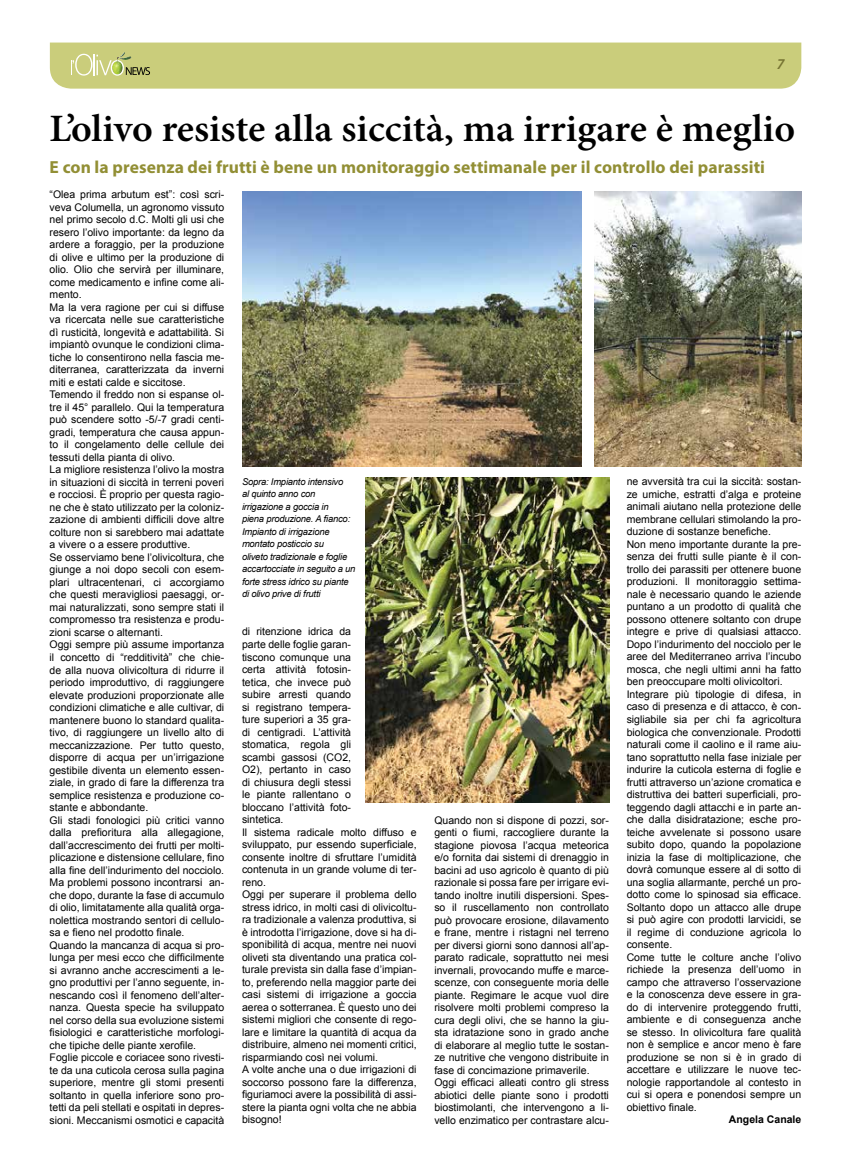
<style>
.page{position:relative;width:851px;height:1170px;background:#fff}
.page>*{position:absolute;margin:0;border:0;box-sizing:border-box;transform-origin:0 0}
.t1{font:600 38.75px "Minion Pro";color:#000}
.t2{font:700 17.5px "Myriad Pro";letter-spacing:.005em;color:#928f35}
.t3{font:italic 600 15px "Myriad Pro";color:#757332}
.t4{font:10.5px/12.5px "Arial";color:#000}
.t5{font:700 10.5px "Arial";color:#000}
.t6{font:italic 9.38px/12.5px "Arial";letter-spacing:-.02em;color:#000}
</style>
<div class="page">
<div style="left:50px;top:43px;width:751px;height:46px;background:#cacd7b"></div>
<img style="left:365px;top:477px;width:244px;height:325px">
<img style="left:242px;top:191px;width:339px;height:275px">
<img style="left:595px;top:191px;width:206px;height:275px">
<h3 class="t3" style="left:776px;top:54px;width:9px">7</h3>
<h1 class="t1" style="left:50px;top:101px;width:747px">L’olivo resiste alla siccità, ma irrigare è meglio</h1>
<h2 class="t2" style="left:50px;top:156px;width:716px">E con la presenza dei frutti è bene un monitoraggio settimanale per il controllo dei parassiti</h2>
<p class="t4" style="left:50px;top:188px;width:176px">“Olea prima arbutum est”: così scri&shy;veva Columella, un agronomo vissuto nel primo secolo d.C. Molti gli usi che resero l’olivo importante: da legno da ardere a foraggio, per la produzione di olive e ultimo per la produzione di olio. Olio che servirà per illuminare, come medicamento e infine come ali&shy;mento.<br>Ma la vera ragione per cui si diffuse va ricercata nelle sue caratteristiche dì rusticità, longevità e adattabilità. Si impiantò ovunque le condizioni clima&shy;tiche lo consentirono nella fascia me&shy;diterranea, caratterizzata da inverni miti e estati calde e siccitose.<br>Temendo il freddo non si espanse ol&shy;tre il 45° parallelo. Qui la temperatura può scendere sotto -5/-7 gradi centi&shy;gradi, temperatura che causa appun&shy;to il congelamento delle cellule dei tessuti della pianta di olivo.<br>La migliore resistenza l’olivo la mostra in situazioni di siccità in terreni poveri e rocciosi. È proprio per questa ragio&shy;ne che è stato utilizzato per la coloniz&shy;zazione di ambienti difficili dove altre colture non si sarebbero mai adattate a vivere o a essere produttive.<br>Se osserviamo bene l’olivicoltura, che giunge a noi dopo secoli con esem&shy;plari ultracentenari, ci accorgiamo che questi meravigliosi paesaggi, or&shy;mai naturalizzati, sono sempre stati il compromesso tra resistenza e produ&shy;zioni scarse o alternanti.<br>Oggi sempre più assume importanza il concetto di “redditività” che chie&shy;de alla nuova olivicoltura di ridurre il periodo improduttivo, di raggiungere elevate produzioni proporzionate alle condizioni climatiche e alle cultivar, di mantenere buono lo standard qualita&shy;tivo, di raggiungere un livello alto di meccanizzazione. Per tutto questo, disporre di acqua per un’irrigazione gestibile diventa un elemento essen&shy;ziale, in grado di fare la differenza tra semplice resistenza e produzione co&shy;stante e abbondante.<br>Gli stadi fonologici più critici vanno dalla prefioritura alla allegagione, dall’accrescimento dei frutti per molti&shy;plicazione e distensione cellulare, fino alla fine dell’indurimento del nocciolo.<br>Ma problemi possono incontrarsi an&shy;che dopo, durante la fase di accumulo di olio, limitatamente alla qualità orga&shy;nolettica mostrando sentori di cellulo&shy;sa e fieno nel prodotto finale.<br>Quando la mancanza di acqua si pro&shy;lunga per mesi ecco che difficilmente si avranno anche accrescimenti a le&shy;gno produttivi per l’anno seguente, in&shy;nescando così il fenomeno dell’alter&shy;nanza. Questa specie ha sviluppato nel corso della sua evoluzione sistemi fisiologici e caratteristiche morfologi&shy;che tipiche delle piante xerofile.<br>Foglie piccole e coriacee sono rivesti&shy;te da una cuticola cerosa sulla pagina superiore, mentre gli stomi presenti soltanto in quella inferiore sono pro&shy;tetti da peli stellati e ospitati in depres&shy;sioni. Meccanismi osmotici e capacità</p>
<p class="t6" style="left:242px;top:475px;width:115px">Sopra: Impianto intensivo<br>al quinto anno con irrigazione a goccia in<br>piena produzione. A fianco:<br>Impianto di irrigazione montato posticcio su<br>oliveto tradizionale e foglie accartocciate in seguito a un forte stress idrico su piante di olivo prive di frutti</p>
<p class="t4" style="left:626px;top:475px;width:176px">ne avversità tra cui la siccità: sostan&shy;ze umiche, estratti d’alga e proteine animali aiutano nella protezione delle membrane cellulari stimolando la pro&shy;duzione di sostanze benefiche.<br>Non meno importante durante la pre&shy;senza dei frutti sulle piante è il con&shy;trollo dei parassiti per ottenere buone produzioni. Il monitoraggio settima&shy;nale è necessario quando le aziende puntano a un prodotto di qualità che possono ottenere soltanto con drupe integre e prive di qualsiasi attacco.<br>Dopo l’indurimento del nocciolo per le aree del Mediterraneo arriva l’incubo mosca, che negli ultimi anni ha fatto ben preoccupare molti olivicoltori.<br>Integrare più tipologie di difesa, in caso di presenza e di attacco, è con&shy;sigliabile sia per chi fa agricoltura biologica che convenzionale. Prodotti naturali come il caolino e il rame aiu&shy;tano soprattutto nella fase iniziale per indurire la cuticola esterna di foglie e frutti attraverso un’azione cromatica e distruttiva dei batteri superficiali, pro&shy;teggendo dagli attacchi e in parte an&shy;che dalla disidratazione; esche pro&shy;teiche avvelenate si possono usare subito dopo, quando la popolazione inizia la fase di moltiplicazione, che dovrà comunque essere al di sotto di una soglia allarmante, perché un pro&shy;dotto come lo spinosad sia efficace.<br>Soltanto dopo un attacco alle drupe si può agire con prodotti larvicidi, se il regime di conduzione agricola lo consente.<br>Come tutte le colture anche l’olivo richiede la presenza dell’uomo in campo che attraverso l’osservazione e la conoscenza deve essere in gra&shy;do di intervenire proteggendo frutti, ambiente e di conseguenza anche se stesso. In olivicoltura fare qualità non è semplice e ancor meno è fare produzione se non si è in grado di accettare e utilizzare le nuove tec&shy;nologie rapportandole al contesto in cui si opera e ponendosi sempre un obiettivo finale.</p>
<p class="t5" style="left:728px;top:1112px;width:74px">Angela Canale</p>
<p class="t4" style="left:242px;top:625px;width:176px">di ritenzione idrica da<br>parte delle foglie garan-<br>tiscono comunque una<br>certa attività fotosin-<br>tetica, che invece può<br>subire arresti quando<br>si registrano tempera-<br>ture superiori a 35 gra-<br>di centigradi. L’attività<br>stomatica, regola gli<br>scambi gassosi (CO2,<br>O2), pertanto in caso<br>di chiusura degli stessi<br>le piante rallentano o<br>bloccano l’attività foto-<br>sintetica.<br>Il sistema radicale molto diffuso e sviluppato, pur essendo superficiale, consente inoltre di sfruttare l’umidità contenuta in un grande volume di ter&shy;reno.<br>Oggi per superare il problema dello stress idrico, in molti casi di olivicoltu&shy;ra tradizionale a valenza produttiva, si è introdotta l’irrigazione, dove si ha di&shy;sponibilità di acqua, mentre nei nuovi oliveti sta diventando una pratica col&shy;turale prevista sin dalla fase d’impian&shy;to, preferendo nella maggior parte dei casi sistemi di irrigazione a goccia aerea o sotterranea. È questo uno dei sistemi migliori che consente di rego&shy;lare e limitare la quantità di acqua da distribuire, almeno nei momenti critici, risparmiando così nei volumi.<br>A volte anche una o due irrigazioni di soccorso possono fare la differenza, figuriamoci avere la possibilità di assi&shy;stere la pianta ogni volta che ne abbia bisogno!</p>
<p class="t4" style="left:434px;top:813px;width:176px">Quando non si dispone di pozzi, sor&shy;genti o fiumi, raccogliere durante la stagione piovosa l’acqua meteorica e/o fornita dai sistemi di drenaggio in bacini ad uso agricolo è quanto di più razionale si possa fare per irrigare evi&shy;tando inoltre inutili dispersioni. Spes&shy;so il ruscellamento non controllato può provocare erosione, dilavamento e frane, mentre i ristagni nel terreno per diversi giorni sono dannosi all’ap&shy;parato radicale, soprattutto nei mesi invernali, provocando muffe e marce&shy;scenze, con conseguente moria delle piante. Regimare le acque vuol dire risolvere molti problemi compreso la cura degli olivi, che se hanno la giu&shy;sta idratazione sono in grado anche di elaborare al meglio tutte le sostan&shy;ze nutritive che vengono distribuite in fase di concimazione primaverile.<br>Oggi efficaci alleati contro gli stress abiotici delle piante sono i prodotti biostimolanti, che intervengono a li&shy;vello enzimatico per contrastare alcu-</p>
</div>
